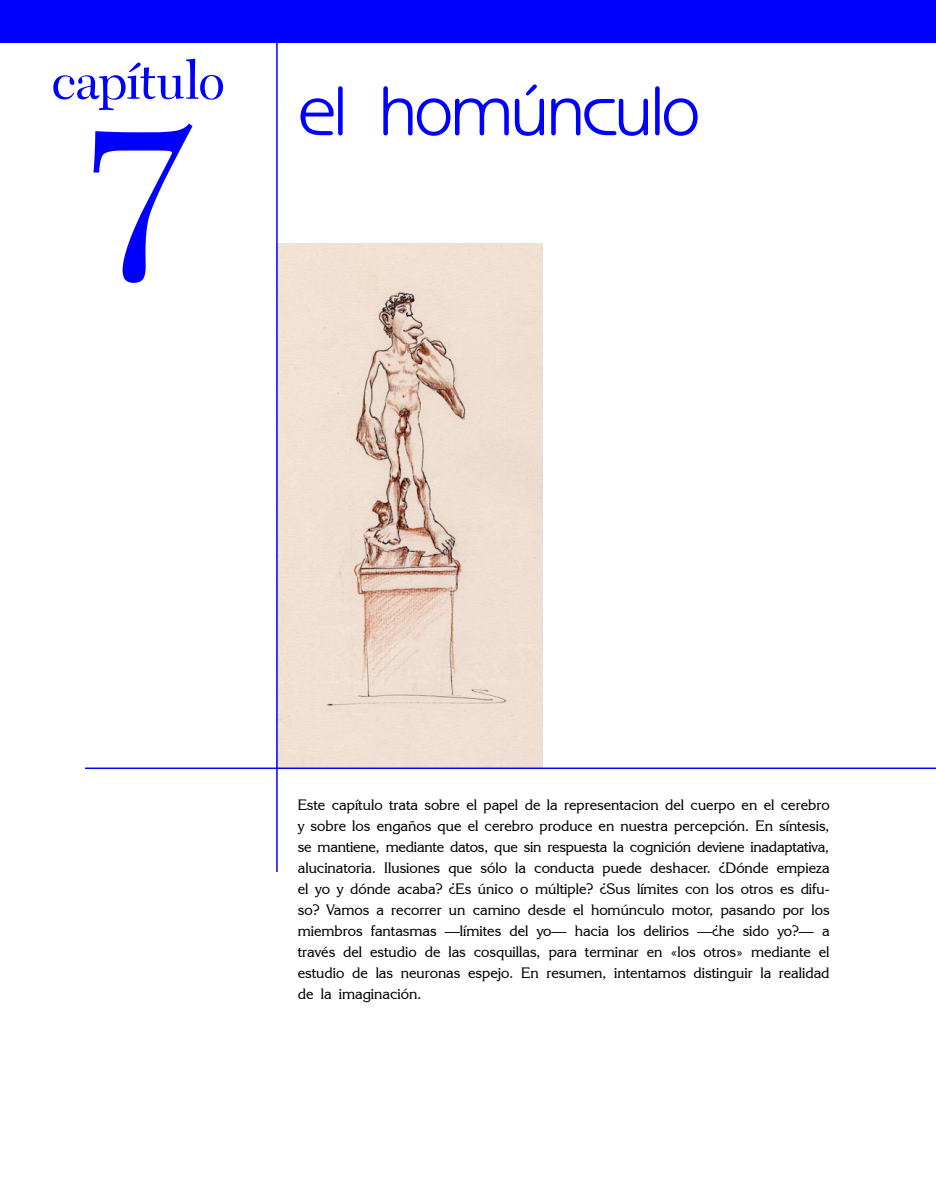
<style>
.page{position:relative;width:936px;height:1191px;background:#fff}
.page>*{position:absolute;margin:0;border:0;box-sizing:border-box;transform-origin:0 0}
.t1{font:225px "Transitional 511 BT";color:#00f}
.t2{font:72px "Benguiat Gothic IT Cby BT";letter-spacing:-.045em;color:#00f}
.t3{font:54px "Transitional 511 BT";letter-spacing:-.015em;color:#00f}
.t4{font:15px/21px "Korinna IT Cby BT";color:#000;text-align:justify}
</style>
<div class="page">
<img style="left:278px;top:243px;width:264px;height:524px">
<hr style="left:85px;top:767px;width:850px;height:2px;background:#00f">
<hr style="left:276px;top:0;width:2px;height:872px;background:#00f">
<div style="left:0;top:0;width:935px;height:43px;background:#00f"></div>
<h3 class="t3" style="left:52px;top:48px;width:175px">capítulo</h3>
<h1 class="t1" style="left:82px;top:67px;width:113px">7</h1>
<h2 class="t2" style="left:298px;top:66px;width:404px">el homúnculo</h2>
<p class="t4" style="left:298px;top:794px;width:533px">Este capítulo trata sobre el papel de la representacion del cuerpo en el cerebro y sobre los engaños que el cerebro produce en nuestra percepción. En síntesis, se mantiene, mediante datos, que sin respuesta la cognición deviene inadaptativa, alucinatoria. Ilusiones que sólo la conducta puede deshacer. ¿Dónde empieza el yo y dónde acaba? ¿Es único o múltiple? ¿Sus límites con los otros es difu&shy;so? Vamos a recorrer un camino desde el homúnculo motor, pasando por los miembros fantasmas —límites del yo— hacia los delirios —¿he sido yo?— a través del estudio de las cosquillas, para terminar en «los otros» mediante el estudio de las neuronas espejo. En resumen, intentamos distinguir la realidad de la imaginación.</p>
</div>
